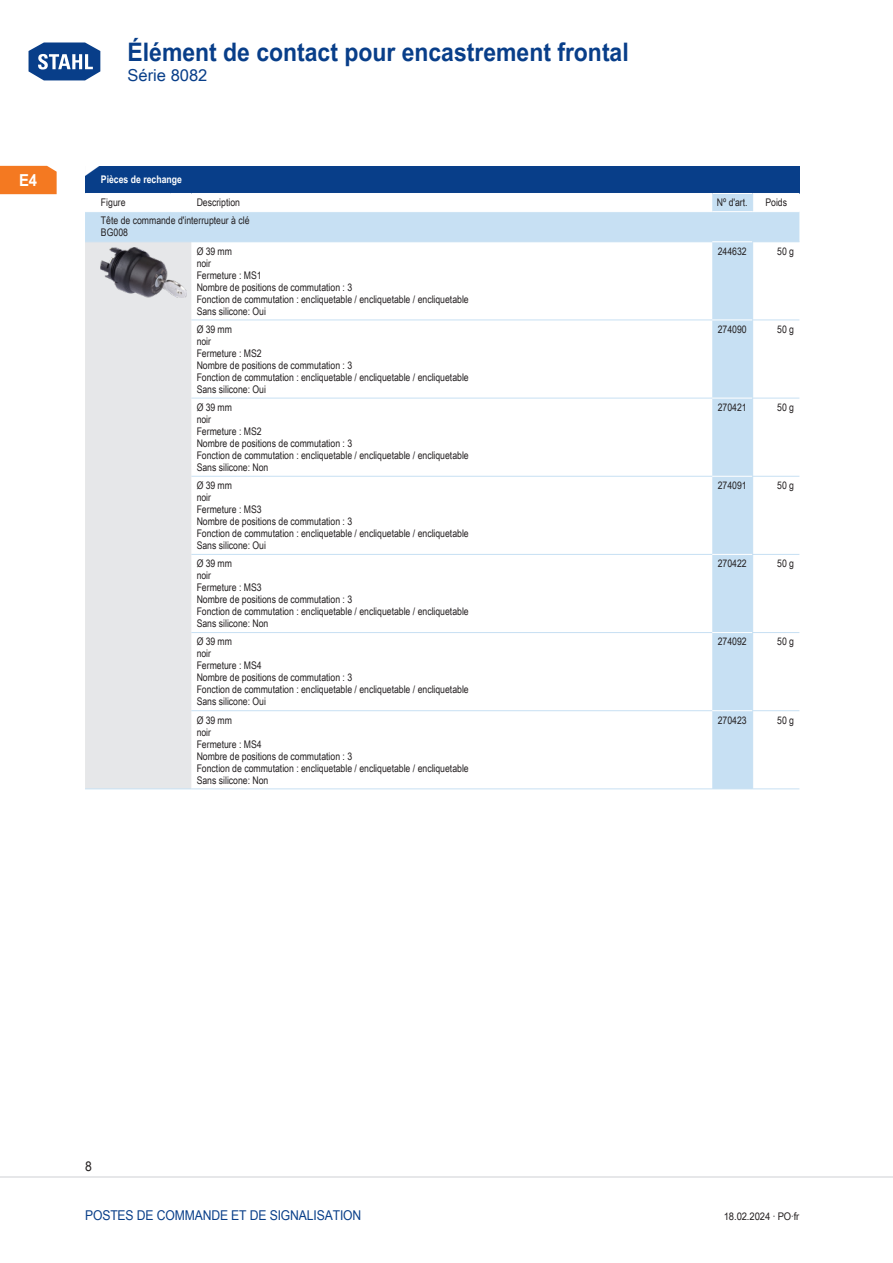
<style>
.page{position:relative;width:893px;height:1263px;background:#fff}
.page>*{position:absolute;margin:0;border:0;box-sizing:border-box;transform-origin:0 0}
.t1{font:700 25.5px "Arial Unicode MS";color:#083e89;scale:.9 1}
.TabHeader1stColumn{font:700 24px "Arial Unicode MS";color:#fff;scale:1.45 1}
.t2{font:16.5px "Arial Unicode MS";color:#083e89}
.t3{font:700 16.5px "Arial Unicode MS";color:#fff;scale:.9 1}
.t4{font:13.5px "Arial Unicode MS";letter-spacing:-.01em;color:#083e89;scale:.9 1}
.t5{font:13.5px "Arial Unicode MS";color:#231f20;scale:.9 1}
.TabBodyLeft{font:10.5px/12px "Arial Unicode MS";color:#231f20;scale:.83 1}
.TabBodyCenter{font:10.5px "Arial Unicode MS";color:#231f20;scale:.83 1}
.TabBody1stColumnTitl{font:10.5px/12px "Arial Unicode MS";color:#231f20;scale:.83 1}
.TabBodyRight{font:10.5px "Arial Unicode MS";color:#231f20;scale:.83 1}
.TabBodyLeft-2{font:10.5px "Arial Unicode MS";color:#231f20;scale:.9 1}
.TabHeader1stColumn-2{font:700 10.5px "Arial Unicode MS";color:#fff;scale:.83 1}
.TabBody1stColumn{font:10.5px "Arial Unicode MS";color:#231f20;scale:.83 1}
.s1{font-weight:400;font-size:31.65px;color:#fff}
</style>
<div class="page">
<svg style="left:28px;top:42px;width:73px;height:39px"></svg>
<hr style="left:0;top:1176px;width:893px;height:2px;background:#e6e7e9">
<div style="left:0;top:166px;width:57px;height:28px;background:#f47921"></div>
<div style="left:85px;top:166px;width:714px;height:27px;background:#083e89"></div>
<svg style="left:85px;top:194px;width:714px;height:594px"></svg>
<div style="left:85px;top:242px;width:106px;height:546px;background:#e6e7e9"></div>
<svg style="left:752px;top:194px;width:1px;height:17px"></svg>
<hr style="left:85px;top:211px;width:85px;height:1px;background:#fff">
<svg style="left:170px;top:211px;width:21px;height:1px"></svg>
<hr style="left:191px;top:211px;width:521px;height:1px;background:#fff">
<hr style="left:712px;top:211px;width:41px;height:1px;background:#fff">
<hr style="left:753px;top:211px;width:46px;height:1px;background:#fff">
<hr style="left:85px;top:241px;width:85px;height:1px;background:#c7e0f3">
<hr style="left:85px;top:788px;width:85px;height:1px;background:#c7e0f3">
<svg style="left:170px;top:241px;width:21px;height:1px"></svg>
<svg style="left:170px;top:788px;width:21px;height:1px"></svg>
<hr style="left:191px;top:241px;width:521px;height:1px;background:#c7e0f3">
<hr style="left:712px;top:241px;width:40px;height:1px;background:#fff">
<hr style="left:752px;top:241px;width:47px;height:1px;background:#c7e0f3">
<hr style="left:752px;top:242px;width:1px;height:78px;background:#c7e0f3">
<hr style="left:191px;top:320px;width:521px;height:1px;background:#c7e0f3">
<hr style="left:712px;top:320px;width:40px;height:1px;background:#fff">
<hr style="left:752px;top:320px;width:47px;height:1px;background:#c7e0f3">
<hr style="left:752px;top:320px;width:1px;height:78px;background:#c7e0f3">
<hr style="left:191px;top:398px;width:521px;height:1px;background:#c7e0f3">
<hr style="left:712px;top:398px;width:40px;height:1px;background:#fff">
<hr style="left:752px;top:398px;width:47px;height:1px;background:#c7e0f3">
<hr style="left:752px;top:398px;width:1px;height:78px;background:#c7e0f3">
<hr style="left:191px;top:476px;width:521px;height:1px;background:#c7e0f3">
<hr style="left:712px;top:476px;width:40px;height:1px;background:#fff">
<hr style="left:752px;top:476px;width:47px;height:1px;background:#c7e0f3">
<hr style="left:752px;top:477px;width:1px;height:77px;background:#c7e0f3">
<hr style="left:191px;top:554px;width:521px;height:1px;background:#c7e0f3">
<hr style="left:712px;top:554px;width:40px;height:1px;background:#fff">
<hr style="left:752px;top:554px;width:47px;height:1px;background:#c7e0f3">
<hr style="left:752px;top:555px;width:1px;height:77px;background:#c7e0f3">
<hr style="left:191px;top:632px;width:521px;height:1px;background:#c7e0f3">
<hr style="left:712px;top:632px;width:40px;height:1px;background:#fff">
<hr style="left:752px;top:632px;width:47px;height:1px;background:#c7e0f3">
<hr style="left:752px;top:633px;width:1px;height:77px;background:#c7e0f3">
<hr style="left:191px;top:710px;width:521px;height:1px;background:#c7e0f3">
<hr style="left:191px;top:788px;width:521px;height:1px;background:#c7e0f3">
<hr style="left:712px;top:710px;width:40px;height:1px;background:#fff">
<hr style="left:712px;top:788px;width:41px;height:1px;background:#c7e0f3">
<hr style="left:752px;top:710px;width:47px;height:1px;background:#c7e0f3">
<hr style="left:753px;top:788px;width:46px;height:1px;background:#c7e0f3">
<hr style="left:752px;top:711px;width:1px;height:77px;background:#c7e0f3">
<img style="left:101px;top:247px;width:85px;height:51px">
<h1 class="t1" style="left:26px;top:33px;width:671px"><span class="s1">Home</span> Élément de contact pour encastrement frontal</h1>
<h3 class="t2" style="left:128px;top:63px;width:81px">Série 8082</h3>
<h3 class="t3" style="left:19px;top:168px;width:22px">E4</h3>
<p class="TabHeader1stColumn" style="left:82px;top:154px;width:16px">◤</p>
<p class="TabHeader1stColumn-2" style="left:101px;top:172px;width:99px">Pièces de rechange</p>
<p class="TabBody1stColumn" style="left:101px;top:195px;width:31px">Figure</p>
<p class="TabBodyLeft" style="left:197px;top:196px;width:54px">Description</p>
<p class="TabBodyCenter" style="left:717px;top:195px;width:39px">Nº d'art.</p>
<p class="TabBodyCenter" style="left:765px;top:195px;width:28px">Poids</p>
<p class="TabBody1stColumnTitl" style="left:101px;top:215px;width:180px">Tête de commande d'interrupteur à clé<br>BG008</p>
<p class="TabBodyLeft" style="left:197px;top:245px;width:329px">Ø 39 mm<br>noir<br>Fermeture : MS1<br>Nombre de positions de commutation : 3<br>Fonction de commutation : encliquetable / encliquetable / encliquetable<br>Sans silicone: Oui</p>
<p class="TabBodyCenter" style="left:718px;top:243px;width:36px">244632</p>
<p class="TabBodyRight" style="left:777px;top:243px;width:22px">50 g</p>
<p class="TabBodyLeft" style="left:197px;top:323px;width:329px">Ø 39 mm<br>noir<br>Fermeture : MS2<br>Nombre de positions de commutation : 3<br>Fonction de commutation : encliquetable / encliquetable / encliquetable<br>Sans silicone: Oui</p>
<p class="TabBodyCenter" style="left:718px;top:321px;width:36px">274090</p>
<p class="TabBodyRight" style="left:777px;top:321px;width:22px">50 g</p>
<p class="TabBodyLeft" style="left:197px;top:401px;width:329px">Ø 39 mm<br>noir<br>Fermeture : MS2<br>Nombre de positions de commutation : 3<br>Fonction de commutation : encliquetable / encliquetable / encliquetable<br>Sans silicone: Non</p>
<p class="TabBodyCenter" style="left:718px;top:400px;width:36px">270421</p>
<p class="TabBodyRight" style="left:777px;top:400px;width:22px">50 g</p>
<p class="TabBodyLeft" style="left:197px;top:479px;width:329px">Ø 39 mm<br>noir<br>Fermeture : MS3<br>Nombre de positions de commutation : 3<br>Fonction de commutation : encliquetable / encliquetable / encliquetable<br>Sans silicone: Oui</p>
<p class="TabBodyCenter" style="left:718px;top:478px;width:36px">274091</p>
<p class="TabBodyRight" style="left:777px;top:478px;width:22px">50 g</p>
<p class="TabBodyLeft" style="left:197px;top:557px;width:329px">Ø 39 mm<br>noir<br>Fermeture : MS3<br>Nombre de positions de commutation : 3<br>Fonction de commutation : encliquetable / encliquetable / encliquetable<br>Sans silicone: Non</p>
<p class="TabBodyCenter" style="left:718px;top:556px;width:36px">270422</p>
<p class="TabBodyRight" style="left:777px;top:556px;width:22px">50 g</p>
<p class="TabBodyLeft" style="left:197px;top:635px;width:329px">Ø 39 mm<br>noir<br>Fermeture : MS4<br>Nombre de positions de commutation : 3<br>Fonction de commutation : encliquetable / encliquetable / encliquetable<br>Sans silicone: Oui</p>
<p class="TabBodyCenter" style="left:718px;top:634px;width:36px">274092</p>
<p class="TabBodyRight" style="left:777px;top:634px;width:22px">50 g</p>
<p class="TabBodyLeft" style="left:197px;top:714px;width:329px">Ø 39 mm<br>noir<br>Fermeture : MS4<br>Nombre de positions de commutation : 3<br>Fonction de commutation : encliquetable / encliquetable / encliquetable<br>Sans silicone: Non</p>
<p class="TabBodyCenter" style="left:718px;top:712px;width:36px">270423</p>
<p class="TabBodyRight" style="left:777px;top:712px;width:22px">50 g</p>
<p class="t5" style="left:85px;top:1157px;width:9px">8</p>
<p class="t4" style="left:85px;top:1205px;width:309px">Postes de commande et de signalisation</p>
<p class="TabBodyLeft-2" style="left:724px;top:1208px;width:86px">18.02.2024 · PO·fr</p>
</div>
